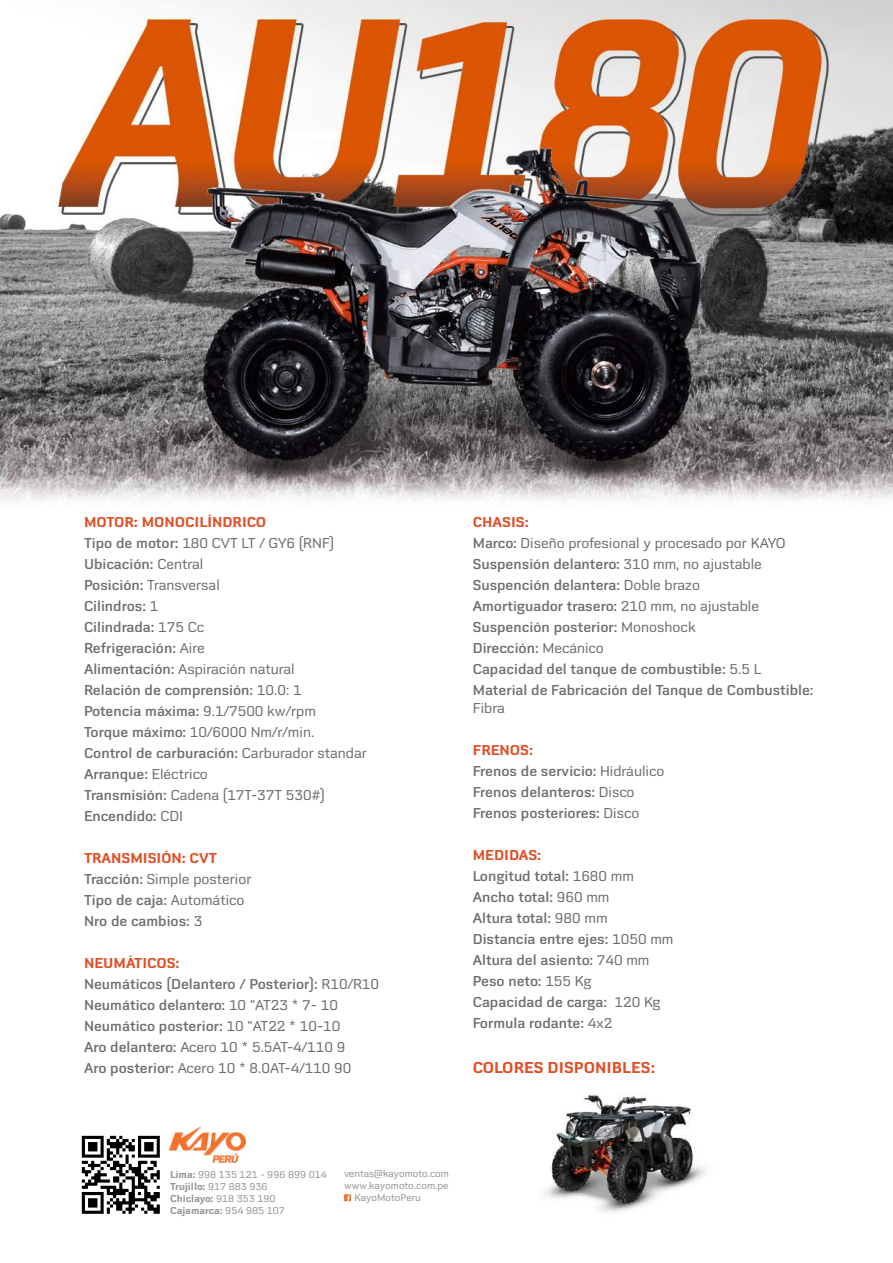
<style>
.page{position:relative;width:893px;height:1263px;background:#fff}
.page>*{position:absolute;margin:0;border:0;box-sizing:border-box;transform-origin:0 0}
.t1{font:700 16.5px "Agita";color:#e14f26}
.t2{font:600 15px/21px "Agita";color:#6c6d70}
.t3{font:15px "Agita";color:#6c6d70}
.t4{font:10.5px/12px "Agita";color:#939598}
.s1{font-weight:700;color:#e14f26}
.s2{font-weight:400}
.s3{font-weight:700}
</style>
<div class="page">
<img style="left:0;top:0;width:893px;height:501px">
<img style="left:81px;top:1135px;width:79px;height:79px">
<img style="left:169px;top:1126px;width:76px;height:37px">
<svg style="left:344px;top:1194px;width:7px;height:7px"></svg>
<img style="left:543px;top:1094px;width:163px;height:118px">
<p class="t2" style="left:84px;top:511px;width:285px"><span class="s1">MOTOR: MONOCILÍNDRICO<br></span>Tipo de motor: <span class="s2">180 CVT LT / GY6 (RNF)<br></span>Ubicación: <span class="s2">Central<br></span>Posición: <span class="s2">Transversal<br></span>Cilindros: <span class="s2">1<br></span>Cilindrada: <span class="s2">175 Cc<br></span>Refrigeración: <span class="s2">Aire<br></span>Alimentación: <span class="s2">Aspiración natural<br></span>Relación de comprensión: <span class="s2">10.0: 1<br></span>Potencia máxima: <span class="s2">9.1/7500 kw/rpm<br></span>Torque máximo: <span class="s2">10/6000 Nm/r/min.<br></span>Control de carburación: <span class="s2">Carburador standar<br></span>Arranque: <span class="s2">Eléctrico<br></span>Transmisión: <span class="s2">Cadena (17T-37T 530#)<br></span>Encendido: <span class="s2">CDI</span></p>
<p class="t2" style="left:84px;top:847px;width:169px"><span class="s1">TRANSMISIÓN: CVT<br></span>Tracción: <span class="s2">Simple posterior<br></span>Tipo de caja: <span class="s2">Automático<br></span>Nro de cambios: <span class="s2">3</span></p>
<p class="t2" style="left:84px;top:952px;width:297px"><span class="s1">NEUMÁTICOS:<br></span>Neumáticos (Delantero / Posterior): <span class="s2">R10/R10<br></span>Neumático delantero: <span class="s2">10 "AT23 * 7- 10<br></span>Neumático posterior: <span class="s2">10 "AT22 * 10-10<br></span>Aro delantero: <span class="s2">Acero 10 * 5.5AT-4/110 9<br></span>Aro posterior: <span class="s2">Acero 10 * 8.0AT-4/110 90</span></p>
<p class="t2" style="left:473px;top:511px;width:342px"><span class="s1">CHASIS:<br></span>Marco: <span class="s2">Diseño profesional y procesado por KAYO </span>Suspensión delantero: <span class="s2">310 mm, no ajustable </span>Suspención delantera: <span class="s2">Doble brazo<br></span>Amortiguador trasero: <span class="s2">210 mm, no ajustable </span>Suspención posterior: <span class="s2">Monoshock<br></span>Dirección: <span class="s2">Mecánico<br></span>Capacidad del tanque de combustible: <span class="s2">5.5 L </span>Material de Fabricación del Tanque de Combustible:</p>
<p class="t3" style="left:473px;top:700px;width:34px">Fibra</p>
<p class="t2" style="left:473px;top:739px;width:193px"><span class="s1">FRENOS:<br></span>Frenos de servicio: <span class="s2">Hidráulico<br></span>Frenos delanteros: <span class="s2">Disco<br></span>Frenos posteriores: <span class="s2">Disco</span></p>
<p class="t2" style="left:473px;top:844px;width:202px"><span class="s1">MEDIDAS:<br></span>Longitud total: <span class="s2">1680 mm<br></span>Ancho total: <span class="s2">960 mm<br></span>Altura total: <span class="s2">980 mm<br></span>Distancia entre ejes: <span class="s2">1050 mm<br></span>Altura del asiento: <span class="s2">740 mm<br></span>Peso neto: <span class="s2">155 Kg<br></span>Capacidad de carga: <span class="s2">120 Kg<br></span>Formula rodante: <span class="s2">4x2</span></p>
<p class="t1" style="left:473px;top:1059px;width:184px">COLORES DISPONIBLES:</p>
<p class="t4" style="left:170px;top:1168px;width:158px"><span class="s3">Lima:</span> 998 135 121 - 996 899 014<br><span class="s3">Trujillo:</span> 917 883 936<br><span class="s3">Chiclayo:</span> 918 353 190<br><span class="s3">Cajamarca:</span> 954 985 107</p>
<p class="t4" style="left:344px;top:1168px;width:106px">ventas@kayomoto.com</p>
<p class="t4" style="left:344px;top:1180px;width:106px">www.kayomoto.com.pe</p>
<p class="t4" style="left:355px;top:1192px;width:68px">KayoMotoPeru</p>
</div>
